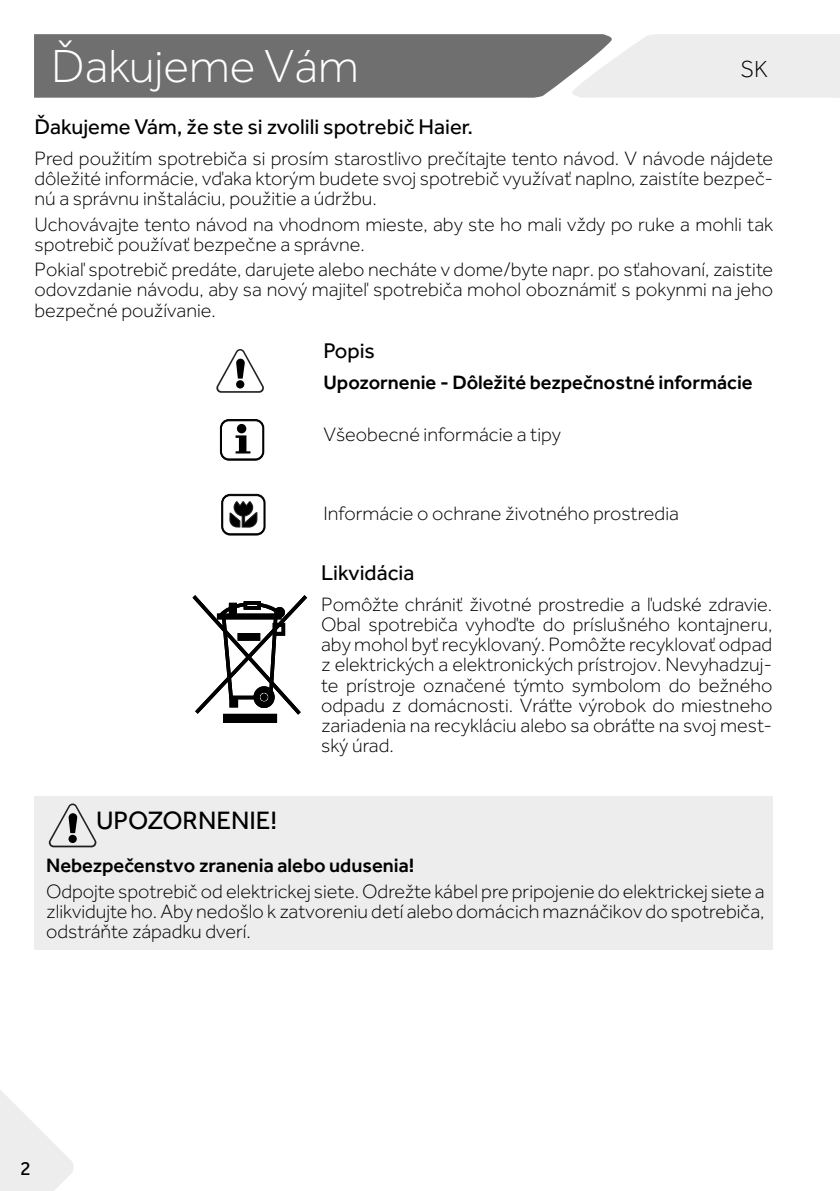
<style>
.page{position:relative;width:840px;height:1191px;background:#fff}
.page>*{position:absolute;margin:0;border:0;box-sizing:border-box;transform-origin:0 0}
.t1{font:300 48px "Effra";color:#fff}
.t2{font:26px "Effra";color:#000}
.t3{font:300 24px "Effra";color:#000}
.t4{font:22px "Effra";color:#000}
.t5{font:300 20px/20px "Effra";color:#000;text-align:justify}
.t6{font:500 20px "Effra";color:#000}
.t7{font:20px "Effra";color:#000}
</style>
<div class="page">
<svg style="left:0;top:1090px;width:74px;height:101px"></svg>
<svg style="left:34px;top:34px;width:805px;height:64px;background:#999898"></svg>
<svg style="left:216px;top:349px;width:48px;height:44px"></svg>
<div style="left:236px;top:380px;width:8px;height:8px;background:#000;border-radius:50%"></div>
<svg style="left:220px;top:419px;width:44px;height:41px"></svg>
<div style="left:237px;top:424px;width:9px;height:9px;background:#000;border-radius:50%"></div>
<svg style="left:221px;top:494px;width:44px;height:41px"></svg>
<div style="left:223px;top:714px;width:53px;height:8px;background:#000"></div>
<svg style="left:192px;top:595px;width:115px;height:120px"></svg>
<div style="left:34px;top:797px;width:738px;height:153px;background:#ededed"></div>
<svg style="left:49px;top:803px;width:47px;height:44px"></svg>
<svg style="left:68px;top:834px;width:9px;height:9px"></svg>
<h1 class="t1" style="left:51px;top:39px;width:309px">Ďakujeme Vám</h1>
<p class="t3" style="left:740px;top:55px;width:29px">SK</p>
<p class="t4" style="left:34px;top:114px;width:440px">Ďakujeme Vám, že ste si zvolili spotrebič Haier.</p>
<p class="t5" style="left:34px;top:148px;width:739px">Pred použitím spotrebiča si prosím starostlivo prečítajte tento návod. V návode nájdete dôležité informácie, vďaka ktorým budete svoj spotrebič využívať naplno, zaistíte bezpeč&shy;nú a správnu inštaláciu, použitie a údržbu.</p>
<p class="t5" style="left:34px;top:214px;width:739px">Uchovávajte tento návod na vhodnom mieste, aby ste ho mali vždy po ruke a mohli tak spotrebič používať bezpečne a správne.</p>
<p class="t5" style="left:34px;top:260px;width:739px">Pokiaľ spotrebič predáte, darujete alebo necháte v dome/byte napr. po sťahovaní, zaistite odovzdanie návodu, aby sa nový majiteľ spotrebiča mohol oboznámiť s pokynmi na jeho bezpečné používanie.</p>
<p class="t4" style="left:323px;top:337px;width:53px">Popis</p>
<p class="t6" style="left:323px;top:370px;width:430px">Upozornenie - Dôležité bezpečnostné informácie</p>
<p class="t5" style="left:323px;top:424px;width:239px">Všeobecné informácie a tipy</p>
<p class="t5" style="left:323px;top:503px;width:357px">Informácie o ochrane životného prostredia</p>
<p class="t4" style="left:321px;top:560px;width:95px">Likvidácia</p>
<p class="t5" style="left:321px;top:595px;width:452px">Pomôžte chrániť životné prostredie a ľudské zdravie.<br>Obal spotrebiča vyhoďte do príslušného kontajneru, aby mohol byť recyklovaný. Pomôžte recyklovať odpad z elektrických a elektronických prístrojov. Nevyhadzuj&shy;te prístroje označené týmto symbolom do bežného odpadu z domácnosti. Vráťte výrobok do miestneho zariadenia na recykláciu alebo sa obráťte na svoj mest&shy;ský úrad.</p>
<h2 class="t2" style="left:96px;top:805px;width:183px">UPOZORNENIE!</h2>
<p class="t6" style="left:46px;top:853px;width:369px">Nebezpečenstvo zranenia alebo udusenia!</p>
<p class="t5" style="left:46px;top:880px;width:719px">Odpojte spotrebič od elektrickej siete. Odrežte kábel pre pripojenie do elektrickej siete a zlikvidujte ho. Aby nedošlo k zatvoreniu detí alebo domácich maznáčikov do spotrebiča, odstráňte západku dverí.</p>
<p class="t7" style="left:20px;top:1156px;width:12px">2</p>
</div>
